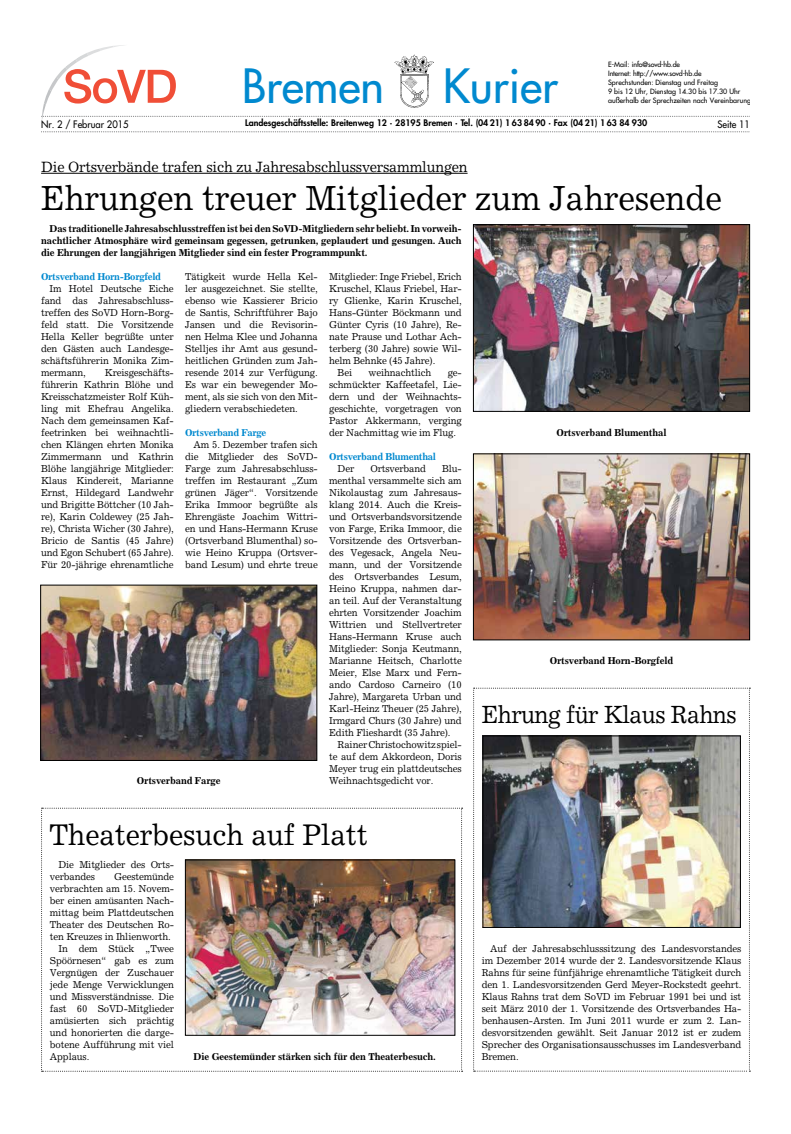
<style>
.page{position:relative;width:791px;height:1134px;background:#fff}
.page>*{position:absolute;margin:0;border:0;box-sizing:border-box;transform-origin:0 0}
.t1{font:46px "Futura";color:#0089cf}
.t2{font:35px "Excelsior";letter-spacing:-.005em;color:#000;scale:.94 1}
.t3{font:30px "Excelsior";letter-spacing:-.005em;color:#000;scale:.94 1}
.t4{font:25px "Excelsior";letter-spacing:-.025em;color:#000;scale:.93 1}
.t5{font:15px "Excelsior";letter-spacing:-.015em;color:#000;scale:.96 1}
.t6{font:10px/12px "Excelsior";letter-spacing:-.015em;color:#000;text-align:justify;scale:.96 1}
.t7{font:700 10px/12px "Excelsior";letter-spacing:-.015em;color:#000;text-align:justify;scale:.96 1}
.t8{font:700 10px "Excelsior";letter-spacing:-.03em;color:#0089cf;scale:.96 1}
.t9{font:10px "Futura";color:#000;scale:.94 1}
.t10{font:800 8.8px "Futura";color:#000}
.t11{font:7.1px/8.8px "Futura";color:#000}
</style>
<div class="page">
<img style="left:475px;top:226px;width:273px;height:184px">
<div style="left:473px;top:224px;width:277px;height:188px;border:1px solid #000"></div>
<img style="left:42px;top:587px;width:273px;height:172px">
<div style="left:40px;top:585px;width:277px;height:176px;border:1px solid #000"></div>
<img style="left:475px;top:456px;width:273px;height:182px">
<div style="left:473px;top:454px;width:277px;height:186px;border:1px solid #000"></div>
<hr style="left:41px;top:173px;width:427px;height:1px;background:#000">
<img style="left:41px;top:808px;width:422px;height:264px">
<img style="left:473px;top:688px;width:277px;height:383px">
<svg style="left:41px;top:131px;width:709px;height:1px"></svg>
<svg style="left:41px;top:45px;width:709px;height:74px"></svg>
<h1 class="t1" style="left:242px;top:56px;width:144px">Bremen</h1>
<h1 class="t1" style="left:443px;top:56px;width:117px">Kurier</h1>
<p class="t11" style="left:608px;top:60px;width:144px">E-Mail: info@sovd-hb.de<br>Internet: http://www.sovd-hb.de<br>Sprechstunden: Dienstag und Freitag<br>9 bis 12 Uhr, Dienstag 14.30 bis 17.30 Uhr außerhalb der Sprechzeiten nach Vereinbarung</p>
<p class="t9" style="left:41px;top:117px;width:95px">Nr. 2 / Februar 2015</p>
<p class="t10" style="left:245px;top:117px;width:404px">Landesgeschäftsstelle: Breitenweg 12 · 28195 Bremen · Tel. (04 21) 1 63 84 90 · Fax (04 21) 1 63 84 930</p>
<p class="t9" style="left:717px;top:118px;width:36px">Seite 11</p>
<h3 class="t5" style="left:41px;top:158px;width:446px">Die Ortsverbände trafen sich zu Jahresabschlussversammlungen</h3>
<h2 class="t2" style="left:41px;top:177px;width:726px">Ehrungen treuer Mitglieder zum Jahresende</h2>
<p class="t7" style="left:41px;top:222px;width:440px;text-indent:9px">Das traditionelle Jahresabschlusstreffen ist bei den SoVD-Mitgliedern sehr beliebt. In vorweih&shy;nachtlicher Atmosphäre wird gemeinsam gegessen, getrunken, geplaudert und gesungen. Auch die Ehrungen der langjährigen Mitglieder sind ein fester Programmpunkt.</p>
<p class="t8" style="left:41px;top:270px;width:127px">Ortsverband Horn-Borgfeld</p>
<p class="t6" style="left:41px;top:282px;width:140px;text-indent:9px">Im Hotel Deutsche Eiche fand das Jahresabschluss&shy;treffen des SoVD Horn-Borg&shy;feld statt. Die Vorsitzende Hella Keller begrüßte unter den Gästen auch Landesge&shy;schäftsführerin Monika Zim&shy;mermann,</p>
<p class="t6" style="left:41px;top:366px;width:140px;text-indent:64px">Kreisgeschäfts&shy;führerin Kathrin Blöhe und Kreisschatzmeister Rolf Küh&shy;ling mit Ehefrau Angelika.<br>Nach dem gemeinsamen Kaf&shy;feetrinken bei weihnachtli&shy;chen Klängen ehrten Monika Zimmermann und Kathrin Blöhe langjährige Mitglieder:<br>Klaus Kindereit, Marianne Ernst, Hildegard Landwehr und Brigitte Böttcher (10 Jah&shy;re), Karin Coldewey (25 Jah&shy;re), Christa Wicher (30 Jahre), Bricio de Santis (45 Jahre) und Egon Schubert (65 Jahre).<br>Für 20-jährige ehrenamtliche</p>
<p class="t6" style="left:185px;top:270px;width:140px">Tätigkeit wurde Hella Kel&shy;ler ausgezeichnet. Sie stellte, ebenso wie Kassierer Bricio de Santis, Schriftführer Bajo Jansen und die Revisorin&shy;nen Helma Klee und Johanna Stelljes ihr Amt aus gesund&shy;heitlichen Gründen zum Jah&shy;resende 2014 zur Verfügung.<br>Es war ein bewegender Mo&shy;ment, als sie sich von den Mit&shy;gliedern verabschiedeten.</p>
<p class="t8" style="left:185px;top:426px;width:86px">Ortsverband Farge</p>
<p class="t6" style="left:185px;top:438px;width:140px;text-indent:9px">Am 5. Dezember trafen sich die Mitglieder des SoVD-Farge zum Jahresabschluss&shy;treffen im Restaurant „Zum grünen Jäger“. Vorsitzende Erika Immoor begrüßte als Ehrengäste Joachim Wittri&shy;en und Hans-Hermann Kruse (Ortsverband Blumenthal) so&shy;wie Heino Kruppa (Ortsver&shy;band Lesum) und ehrte treue</p>
<p class="t7" style="left:137px;top:774px;width:89px">Ortsverband Farge</p>
<p class="t6" style="left:329px;top:270px;width:140px">Mitglieder: Inge Friebel, Erich</p>
<p class="t6" style="left:329px;top:282px;width:140px">Kruschel, Klaus Friebel, Har-</p>
<p class="t6" style="left:329px;top:294px;width:140px">ry Glienke, Karin Kruschel,</p>
<p class="t6" style="left:329px;top:306px;width:140px">Hans-Günter Böckmann und</p>
<p class="t6" style="left:329px;top:318px;width:140px">Günter Cyris (10 Jahre), Re-</p>
<p class="t6" style="left:329px;top:330px;width:140px">nate Prause und Lothar Ach-</p>
<p class="t6" style="left:329px;top:342px;width:140px">terberg (30 Jahre) sowie Wil-</p>
<p class="t6" style="left:329px;top:354px;width:112px">helm Behnke (45 Jahre).</p>
<p class="t6" style="left:338px;top:366px;width:17px">Bei</p>
<p class="t6" style="left:369px;top:366px;width:67px">weihnachtlich</p>
<p class="t6" style="left:329px;top:366px;width:140px;text-indent:119px">ge&shy;schmückter Kaffeetafel, Lie&shy;dern und der Weihnachts&shy;geschichte, vorgetragen von Pastor Akkermann, verging der Nachmittag wie im Flug.</p>
<p class="t8" style="left:329px;top:450px;width:113px">Ortsverband Blumenthal</p>
<p class="t6" style="left:338px;top:462px;width:19px">Der</p>
<p class="t6" style="left:370px;top:462px;width:59px">Ortsverband</p>
<p class="t6" style="left:329px;top:462px;width:140px;text-indent:113px">Blu&shy;menthal versammelte sich am Nikolaustag zum Jahresaus&shy;klang 2014. Auch die Kreis&shy;und Ortsverbandsvorsitzende von Farge, Erika Immoor, die Vorsitzende des Ortsverban&shy;des Vegesack, Angela Neu&shy;mann, und der Vorsitzende des Ortsverbandes Lesum, Heino Kruppa, nahmen dar&shy;an teil. Auf der Veranstaltung ehrten Vorsitzender Joachim Wittrien und Stellvertreter Hans-Hermann Kruse auch Mitglieder: Sonja Keutmann, Marianne Heitsch, Charlotte Meier, Else Marx und Fern&shy;ando Cardoso Carneiro (10<br>Jahre), Margareta Urban und Karl-Heinz Theuer (25 Jahre), Irmgard Churs (30 Jahre) und Edith Flieshardt (35 Jahre).</p>
<p class="t6" style="left:329px;top:738px;width:140px;text-indent:9px">Rainer Christochowitz spiel&shy;te auf dem Akkordeon, Doris Meyer trug ein plattdeutsches Weihnachtsgedicht vor.</p>
<h3 class="t3" style="left:50px;top:816px;width:340px">Theaterbesuch auf Platt</h3>
<p class="t6" style="left:50px;top:858px;width:131px;text-indent:9px">Die Mitglieder des Orts&shy;verbandes</p>
<p class="t6" style="left:114px;top:870px;width:64px">Geestemünde</p>
<p class="t6" style="left:50px;top:882px;width:131px">verbrachten am 15. Novem-</p>
<p class="t6" style="left:50px;top:894px;width:131px">ber einen amüsanten Nach-</p>
<p class="t6" style="left:50px;top:906px;width:131px">mittag beim Plattdeutschen</p>
<p class="t6" style="left:50px;top:918px;width:131px">Theater des Deutschen Ro-</p>
<p class="t6" style="left:50px;top:930px;width:128px">ten Kreuzes in Ihlienworth.</p>
<p class="t6" style="left:58px;top:942px;width:122px">In dem Stück „Twee</p>
<p class="t6" style="left:50px;top:954px;width:131px">Spöörnesen“ gab es zum</p>
<p class="t6" style="left:50px;top:966px;width:131px">Vergnügen der Zuschauer</p>
<p class="t6" style="left:50px;top:978px;width:131px">jede Menge Verwicklungen</p>
<p class="t6" style="left:50px;top:990px;width:131px">und Missverständnisse. Die</p>
<p class="t6" style="left:50px;top:1002px;width:131px">fast 60 SoVD-Mitglieder</p>
<p class="t6" style="left:50px;top:1014px;width:131px">amüsierten sich prächtig</p>
<p class="t6" style="left:50px;top:1026px;width:131px">und honorierten die darge-</p>
<p class="t6" style="left:50px;top:1038px;width:131px">botene Aufführung mit viel</p>
<p class="t6" style="left:50px;top:1050px;width:43px">Applaus.</p>
<p class="t7" style="left:194px;top:1050px;width:254px">Die Geestemünder stärken sich für den Theaterbesuch.</p>
<p class="t7" style="left:556px;top:426px;width:116px">Ortsverband Blumenthal</p>
<p class="t7" style="left:550px;top:654px;width:130px">Ortsverband Horn-Borgfeld</p>
<h3 class="t4" style="left:482px;top:699px;width:276px">Ehrung für Klaus Rahns</h3>
<p class="t6" style="left:482px;top:942px;width:272px;text-indent:9px">Auf der Jahresabschlusssitzung des Landesvorstandes im Dezember 2014 wurde der 2. Landesvorsitzende Klaus Rahns für seine fünfjährige ehrenamtliche Tätigkeit durch den 1. Landesvorsitzenden Gerd Meyer-Rockstedt geehrt.<br>Klaus Rahns trat dem SoVD im Februar 1991 bei und ist seit März 2010 der 1. Vorsitzende des Ortsverbandes Ha&shy;benhausen-Arsten. Im Juni 2011 wurde er zum 2. Lan&shy;desvorsitzenden gewählt. Seit Januar 2012 ist er zudem Sprecher des Organisationsausschusses im Landesverband Bremen.</p>
</div>
